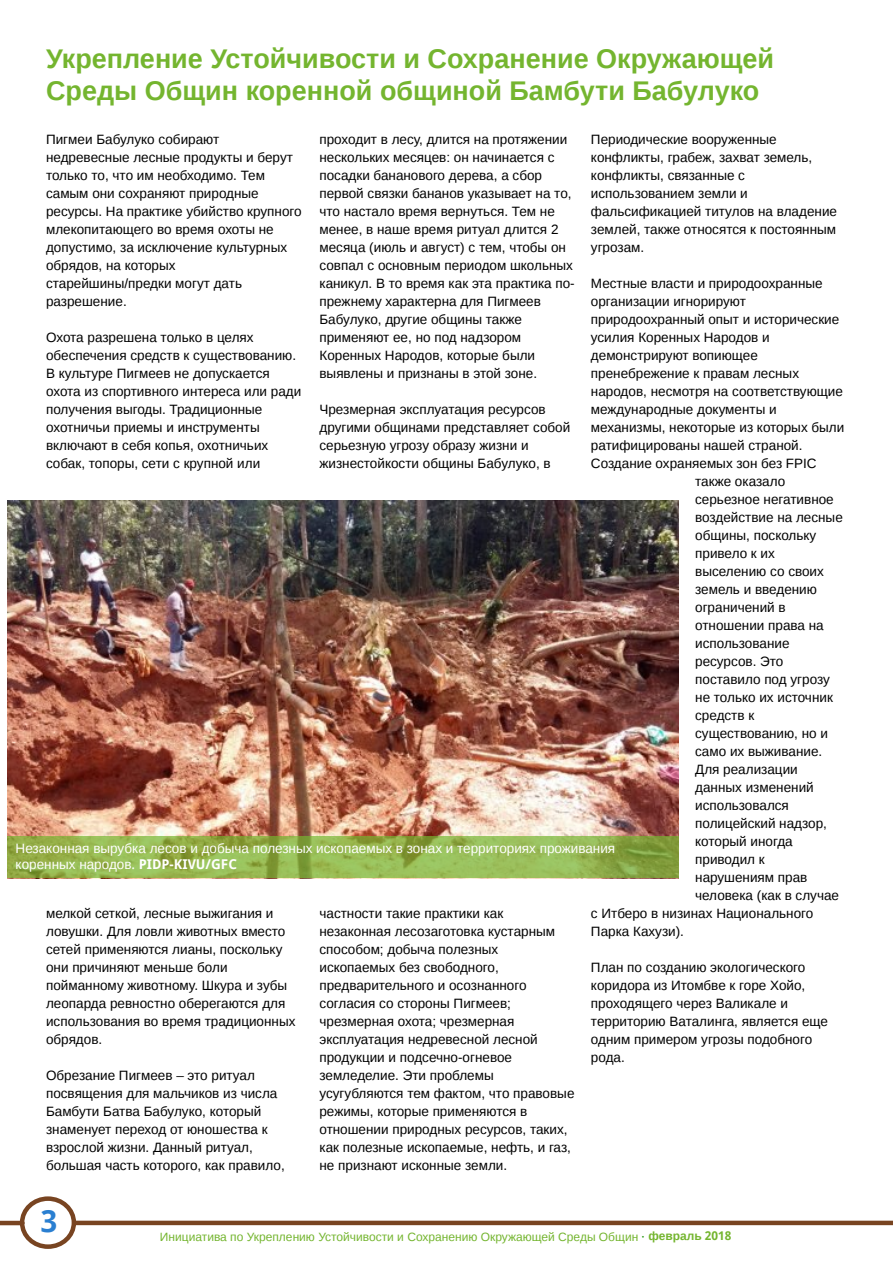
<style>
.page{position:relative;width:893px;height:1263px;background:#fff}
.page>*{position:absolute;margin:0;border:0;box-sizing:border-box;transform-origin:0 0}
.t1{font:700 30px "Droid Sans";color:#2a7fd1}
.t2{font:700 27px/31px "Liberation Sans";color:#74b52f}
.t3{font:13.5px/18px "Liberation Sans";color:#000}
.t4{font:13.5px/15.5px "Liberation Sans";color:#fff}
.t5{font:12px "Liberation Sans";color:#74b52f}
.s1{font-family:"Droid Sans"}
.s2{font-family:"Droid Sans";font-weight:700}
.s3{font-family:"Droid Sans";color:#1c9305}
.s4{font-weight:700}
</style>
<div class="page">
<div style="left:20px;top:1196px;width:56px;height:53px;border:4px solid #784421;border-radius:50%"></div>
<hr style="left:75px;top:1221px;width:818px;height:4px;background:#784421">
<hr style="left:0;top:1221px;width:22px;height:4px;background:#784421">
<img style="left:7px;top:500px;width:672px;height:336px">
<div style="left:7px;top:836px;width:672px;height:42px;background:#74b52f;opacity:.7"></div>
<h2 class="t2" style="left:46px;top:44px;width:730px">Укрепление Устойчивости и Сохранение Окружающей<br>Среды Общин коренной общиной Бамбути Бабулуко</h2>
<p class="t3" style="left:46px;top:130px;width:257px">Пигмеи Бабулуко собирают недревесные лесные продукты и берут только то, что им необходимо. Тем самым они сохраняют природные ресурсы. На практике убийство крупного млекопитающего во время охоты не допустимо, за исключение культурных обрядов, на которых старейшины/предки могут дать разрешение.</p>
<p class="t3" style="left:46px;top:328px;width:257px">Охота разрешена только в целях обеспечения средств к существованию.<br>В культуре Пигмеев не допускается охота из спортивного интереса или ради получения выгоды. Традиционные охотничьи приемы и инструменты включают в себя копья, охотничьих собак, топоры, сети с крупной или</p>
<p class="t3" style="left:591px;top:130px;width:248px">Периодические вооруженные конфликты, грабеж, захват земель, конфликты, связанные с использованием земли и фальсификацией титулов на владение землей, также относятся к постоянным угрозам.</p>
<p class="t3" style="left:591px;top:274px;width:233px">Местные власти и природоохранные</p>
<p class="t3" style="left:591px;top:292px;width:157px">организации игнорируют</p>
<p class="t3" style="left:591px;top:310px;width:250px">природоохранный опыт и исторические</p>
<p class="t3" style="left:591px;top:328px;width:180px">усилия Коренных Народов и</p>
<p class="t3" style="left:591px;top:346px;width:168px">демонстрируют вопиющее</p>
<p class="t3" style="left:591px;top:364px;width:210px">пренебрежение к правам лесных</p>
<p class="t3" style="left:591px;top:382px;width:254px">народов, несмотря на соответствующие</p>
<p class="t3" style="left:591px;top:400px;width:187px">международные документы и</p>
<p class="t3" style="left:591px;top:418px;width:255px">механизмы, некоторые из которых были</p>
<p class="t3" style="left:591px;top:436px;width:213px">ратифицированы нашей страной.</p>
<p class="t3" style="left:591px;top:454px;width:227px">Создание охраняемых зон без FPIC</p>
<p class="t3" style="left:695px;top:472px;width:92px">также оказало</p>
<p class="t3" style="left:695px;top:490px;width:140px">серьезное негативное</p>
<p class="t3" style="left:695px;top:508px;width:149px">воздействие на лесные</p>
<p class="t3" style="left:695px;top:526px;width:123px">общины, поскольку</p>
<p class="t3" style="left:695px;top:544px;width:81px">привело к их</p>
<p class="t3" style="left:695px;top:562px;width:130px">выселению со своих</p>
<p class="t3" style="left:695px;top:580px;width:123px">земель и введению</p>
<p class="t3" style="left:695px;top:598px;width:92px">ограничений в</p>
<p class="t3" style="left:695px;top:616px;width:130px">отношении права на</p>
<p class="t3" style="left:695px;top:634px;width:96px">использование</p>
<p class="t3" style="left:695px;top:652px;width:90px">ресурсов. Это</p>
<p class="t3" style="left:695px;top:670px;width:136px">поставило под угрозу</p>
<p class="t3" style="left:695px;top:688px;width:139px">не только их источник</p>
<p class="t3" style="left:695px;top:706px;width:61px">средств к</p>
<p class="t3" style="left:695px;top:724px;width:134px">существованию, но и</p>
<p class="t3" style="left:695px;top:742px;width:129px">само их выживание.</p>
<p class="t3" style="left:695px;top:760px;width:104px">Для реализации</p>
<p class="t3" style="left:695px;top:778px;width:120px">данных изменений</p>
<p class="t3" style="left:695px;top:796px;width:95px">использовался</p>
<p class="t3" style="left:695px;top:814px;width:133px">полицейский надзор,</p>
<p class="t3" style="left:695px;top:832px;width:99px">который иногда</p>
<p class="t3" style="left:695px;top:850px;width:71px">приводил к</p>
<p class="t3" style="left:695px;top:868px;width:114px">нарушениям прав</p>
<p class="t3" style="left:695px;top:886px;width:145px">человека (как в случае</p>
<p class="t3" style="left:591px;top:904px;width:224px">с Итберо в низинах Национального</p>
<p class="t3" style="left:591px;top:922px;width:95px">Парка Кахузи).</p>
<p class="t3" style="left:591px;top:958px;width:239px">План по созданию экологического коридора из Итомбве к горе Хойо, проходящего через Валикале и территорию Ваталинга, является еще одним примером угрозы подобного рода.</p>
<p class="t3" style="left:319px;top:130px;width:257px">проходит в лесу, длится на протяжении нескольких месяцев: он начинается с посадки бананового дерева, а сбор первой связки бананов указывает на то, что настало время вернуться. Тем не менее, в наше время ритуал длится 2 месяца (июль и август) с тем, чтобы он совпал с основным периодом школьных каникул. В то время как эта практика по&shy;прежнему характерна для Пигмеев Бабулуко, другие общины также применяют ее, но под надзором Коренных Народов, которые были выявлены и признаны в этой зоне.</p>
<p class="t3" style="left:319px;top:400px;width:252px">Чрезмерная эксплуатация ресурсов другими общинами представляет собой серьезную угрозу образу жизни и жизнестойкости общины Бабулуко, в</p>
<p class="t4" style="left:16px;top:841px;width:601px">Незаконная вырубка лесов и добыча полезных ископаемых в зонах и территориях проживания коренных народов<span class="s1">.</span> <span class="s2">PIDP-KIVU/GFC</span></p>
<p class="t3" style="left:46px;top:904px;width:251px">мелкой сеткой, лесные выжигания и ловушки. Для ловли животных вместо сетей применяются лианы, поскольку они причиняют меньше боли пойманному животному. Шкура и зубы леопарда ревностно оберегаются для использования во время традиционных обрядов.</p>
<p class="t3" style="left:46px;top:1066px;width:240px">Обрезание Пигмеев – это ритуал посвящения для мальчиков из числа Бамбути Батва Бабулуко, который знаменует переход от юношества к взрослой жизни. Данный ритуал, большая часть которого, как правило,</p>
<p class="t3" style="left:319px;top:904px;width:257px">частности такие практики как незаконная лесозаготовка кустарным способом; добыча полезных ископаемых без свободного, предварительного и осознанного согласия со стороны Пигмеев; чрезмерная охота; чрезмерная эксплуатация недревесной лесной продукции и подсечно-огневое земледелие. Эти проблемы усугубляются тем фактом, что правовые режимы, которые применяются в отношении природных ресурсов, таких, как полезные ископаемые, нефть, и газ, не признают исконные земли.</p>
<h1 class="t1" style="left:41px;top:1204px;width:18px">3</h1>
<p class="t5" style="left:160px;top:1230px;width:573px">Инициатива по Укреплению Устойчивости и Сохранению Окружающей Среды Общин <span class="s3">·</span> <span class="s4">февраль</span> <span class="s2">2018</span></p>
</div>
